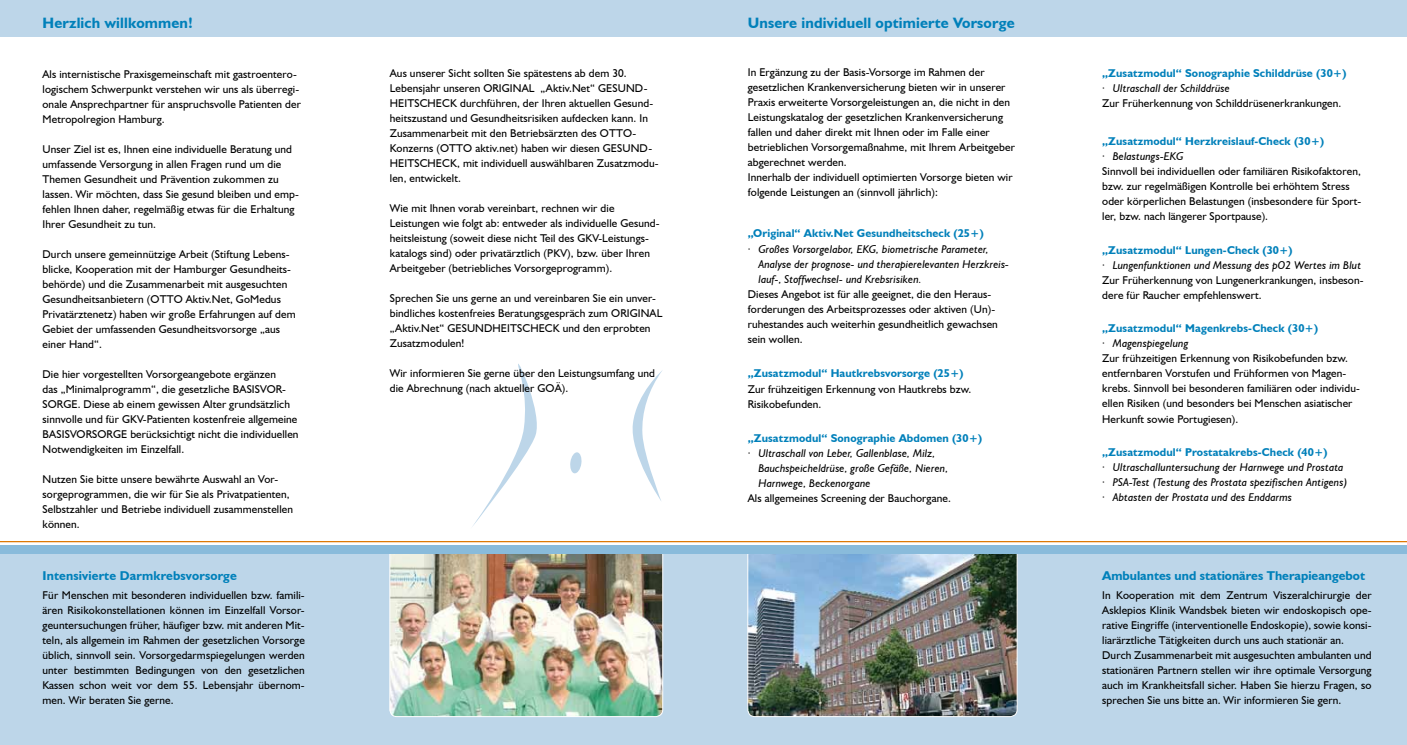
<style>
.page{position:relative;width:1407px;height:745px;background:#fff}
.page>*{position:absolute;margin:0;border:0;box-sizing:border-box;transform-origin:0 0}
.t1{font:700 15px "Humanist 521 BT";letter-spacing:.01em;color:#0080ba}
.t2{font:700 12.75px "Humanist 521 BT";color:#0080ba}
.t3{font:11.25px/15px "Humanist 521 BT";letter-spacing:.01em;color:#000}
.t4{font:italic 11.25px/15px "Humanist 521 BT";letter-spacing:.01em;color:#000}
.t5{font:700 11.25px "Humanist 521 BT";letter-spacing:.01em;color:#0080ba}
</style>
<div class="page">
<div style="left:0;top:548px;width:1407px;height:196px;background:#bdd6e9"></div>
<div style="left:0;top:0;width:1407px;height:36px;background:#bdd6e9"></div>
<img style="left:748px;top:553px;width:269px;height:163px">
<div style="left:747px;top:547px;width:270px;height:169px;border:1px solid #fff;border-radius:7px"></div>
<img style="left:390px;top:553px;width:273px;height:163px">
<div style="left:389px;top:547px;width:274px;height:169px;border:1px solid #fff;border-radius:7px"></div>
<hr style="left:0;top:540px;width:1407px;height:2px;background:#de7905">
<div style="left:0;top:544px;width:1407px;height:9px;background:#89bbdb"></div>
<svg style="left:632px;top:371px;width:30px;height:130px"></svg>
<svg style="left:472px;top:364px;width:65px;height:163px"></svg>
<svg style="left:570px;top:452px;width:12px;height:21px"></svg>
<h1 class="t1" style="left:43px;top:14px;width:152px">Herzlich willkommen!</h1>
<h1 class="t1" style="left:748px;top:14px;width:268px">Unsere individuell optimierte Vorsorge</h1>
<p class="t3" style="left:43px;top:66px;width:260px">Als internistische Praxisgemeinschaft mit gastroentero&shy;logischem Schwerpunkt verstehen wir uns als überregi&shy;onale Ansprechpartner für anspruchsvolle Patienten der Metropolregion Hamburg.</p>
<p class="t3" style="left:43px;top:141px;width:258px">Unser Ziel ist es, Ihnen eine individuelle Beratung und umfassende Versorgung in allen Fragen rund um die Themen Gesundheit und Prävention zukommen zu lassen. Wir möchten, dass Sie gesund bleiben und emp&shy;fehlen Ihnen daher, regelmäßig etwas für die Erhaltung Ihrer Gesundheit zu tun.</p>
<p class="t3" style="left:43px;top:246px;width:255px">Durch unsere gemeinnützige Arbeit (Stiftung Lebens&shy;blicke, Kooperation mit der Hamburger Gesundheits&shy;behörde) und die Zusammenarbeit mit ausgesuchten Gesundheitsanbietern (OTTO Aktiv.Net, GoMedus Privatärztenetz) haben wir große Erfahrungen auf dem Gebiet der umfassenden Gesundheitsvorsorge „aus einer Hand“.</p>
<p class="t3" style="left:43px;top:366px;width:258px">Die hier vorgestellten Vorsorgeangebote ergänzen<br>das „Minimalprogramm“, die gesetzliche BASISVOR-SORGE. Diese ab einem gewissen Alter grundsätzlich sinnvolle und für GKV-Patienten kostenfreie allgemeine BASISVORSORGE berücksichtigt nicht die individuellen Notwendigkeiten im Einzelfall.</p>
<p class="t3" style="left:43px;top:471px;width:252px">Nutzen Sie bitte unsere bewährte Auswahl an Vor&shy;sorgeprogrammen, die wir für Sie als Privatpatienten, Selbstzahler und Betriebe individuell zusammenstellen können.</p>
<p class="t3" style="left:390px;top:65px;width:270px">Aus unserer Sicht sollten Sie spätestens ab dem 30.<br>Lebensjahr unseren ORIGINAL „Aktiv.Net“ GESUND-HEITSCHECK durchführen, der Ihren aktuellen Gesund&shy;heitszustand und Gesundheitsrisiken aufdecken kann. In Zusammenarbeit mit den Betriebsärzten des OTTO-Konzerns (OTTO aktiv.net) haben wir diesen GESUND-HEITSCHECK, mit individuell auswählbaren Zusatzmodu&shy;len, entwickelt.</p>
<p class="t3" style="left:390px;top:200px;width:271px">Wie mit Ihnen vorab vereinbart, rechnen wir die Leistungen wie folgt ab: entweder als individuelle Gesund&shy;heitsleistung (soweit diese nicht Teil des GKV-Leistungs&shy;katalogs sind) oder privatärztlich (PKV), bzw. über Ihren Arbeitgeber (betriebliches Vorsorgeprogramm).</p>
<p class="t3" style="left:390px;top:290px;width:274px">Sprechen Sie uns gerne an und vereinbaren Sie ein unver&shy;bindliches kostenfreies Beratungsgespräch zum ORIGINAL „Aktiv.Net“ GESUNDHEITSCHECK und den erprobten Zusatzmodulen!</p>
<p class="t3" style="left:390px;top:365px;width:267px">Wir informieren Sie gerne über den Leistungsumfang und die Abrechnung (nach aktueller GOÄ).</p>
<p class="t3" style="left:748px;top:64px;width:269px">In Ergänzung zu der Basis-Vorsorge im Rahmen der gesetzlichen Krankenversicherung bieten wir in unserer Praxis erweiterte Vorsorgeleistungen an, die nicht in den Leistungskatalog der gesetzlichen Krankenversicherung fallen und daher direkt mit Ihnen oder im Falle einer betrieblichen Vorsorgemaßnahme, mit Ihrem Arbeitgeber abgerechnet werden.<br>Innerhalb der individuell optimierten Vorsorge bieten wir folgende Leistungen an (sinnvoll jährlich):</p>
<p class="t5" style="left:748px;top:226px;width:237px">„Original“ Aktiv.Net Gesundheitscheck (25+)</p>
<p class="t4" style="left:758px;top:241px;width:252px;text-indent:-11px">· Großes Vorsorgelabor, EKG, biometrische Parameter,<br>Analyse der prognose- und therapierelevanten Herzkreis&shy;lauf-, Stoffwechsel- und Krebsrisiken.</p>
<p class="t3" style="left:748px;top:286px;width:252px">Dieses Angebot ist für alle geeignet, die den Heraus&shy;forderungen des Arbeitsprozesses oder aktiven (Un)- ruhestandes auch weiterhin gesundheitlich gewachsen sein wollen.</p>
<p class="t5" style="left:748px;top:366px;width:217px">„Zusatzmodul“ Hautkrebsvorsorge (25+)</p>
<p class="t3" style="left:748px;top:381px;width:225px">Zur frühzeitigen Erkennung von Hautkrebs bzw.<br>Risikobefunden.</p>
<p class="t5" style="left:748px;top:431px;width:236px">„Zusatzmodul“ Sonographie Abdomen (30+)</p>
<p class="t4" style="left:758px;top:445px;width:191px;text-indent:-11px">· Ultraschall von Leber, Gallenblase, Milz,<br>Bauchspeicheldrüse, große Gefäße, Nieren,<br>Harnwege, Beckenorgane</p>
<p class="t3" style="left:748px;top:490px;width:204px">Als allgemeines Screening der Bauchorgane.</p>
<p class="t5" style="left:1102px;top:66px;width:246px">„Zusatzmodul“ Sonographie Schilddrüse (30+)</p>
<p class="t4" style="left:1102px;top:81px;width:129px">· Ultraschall der Schilddrüse</p>
<p class="t3" style="left:1102px;top:95px;width:241px">Zur Früherkennung von Schilddrüsenerkrankungen.</p>
<p class="t5" style="left:1102px;top:134px;width:224px">„Zusatzmodul“ Herzkreislauf-Check (30+)</p>
<p class="t4" style="left:1102px;top:148px;width:83px">· Belastungs-EKG</p>
<p class="t3" style="left:1102px;top:163px;width:261px">Sinnvoll bei individuellen oder familiären Risikofaktoren, bzw. zur regelmäßigen Kontrolle bei erhöhtem Stress oder körperlichen Belastungen (insbesondere für Sport&shy;ler, bzw. nach längerer Sportpause).</p>
<p class="t5" style="left:1102px;top:242px;width:192px">„Zusatzmodul“ Lungen-Check (30+)</p>
<p class="t4" style="left:1102px;top:257px;width:260px">· Lungenfunktionen und Messung des pO2 Wertes im Blut</p>
<p class="t3" style="left:1102px;top:272px;width:263px">Zur Früherkennung von Lungenerkrankungen, insbeson&shy;dere für Raucher empfehlenswert.</p>
<p class="t5" style="left:1102px;top:321px;width:217px">„Zusatzmodul“ Magenkrebs-Check (30+)</p>
<p class="t4" style="left:1102px;top:335px;width:88px">· Magenspiegelung</p>
<p class="t3" style="left:1102px;top:350px;width:259px">Zur frühzeitigen Erkennung von Risikobefunden bzw. entfernbaren Vorstufen und Frühformen von Magen&shy;krebs. Sinnvoll bei besonderen familiären oder individu&shy;ellen Risiken (und besonders bei Menschen asiatischer Herkunft sowie Portugiesen).</p>
<p class="t5" style="left:1102px;top:445px;width:227px">„Zusatzmodul“ Prostatakrebs-Check (40+)</p>
<p class="t4" style="left:1102px;top:459px;width:247px">· Ultraschalluntersuchung der Harnwege und Prostata · PSA-Test (Testung des Prostata spezifischen Antigens) · Abtasten der Prostata und des Enddarms</p>
<p class="t2" style="left:43px;top:567px;width:196px">Intensivierte Darmkrebsvorsorge</p>
<p class="t3" style="left:43px;top:586px;width:264px;text-align:justify">Für Menschen mit besonderen individuellen bzw. famili&shy;ären Risikokonstellationen können im Einzelfall Vorsor&shy;geuntersuchungen früher, häufiger bzw. mit anderen Mit&shy;teln, als allgemein im Rahmen der gesetzlichen Vorsorge üblich, sinnvoll sein. Vorsorgedarmspiegelungen werden unter bestimmten Bedingungen von den gesetzlichen Kassen schon weit vor dem 55. Lebensjahr übernom&shy;men. Wir beraten Sie gerne.</p>
<p class="t2" style="left:1102px;top:567px;width:264px">Ambulantes und stationäres Therapieangebot</p>
<p class="t3" style="left:1102px;top:586px;width:271px">In Kooperation mit dem Zentrum Viszeralchirurgie der Asklepios Klinik Wandsbek bieten wir endoskopisch ope&shy;rative Eingriffe (interventionelle Endoskopie), sowie konsi&shy;liarärztliche Tätigkeiten durch uns auch stationär an.<br>Durch Zusammenarbeit mit ausgesuchten ambulanten und stationären Partnern stellen wir ihre optimale Versorgung auch im Krankheitsfall sicher. Haben Sie hierzu Fragen, so sprechen Sie uns bitte an. Wir informieren Sie gern.</p>
</div>
